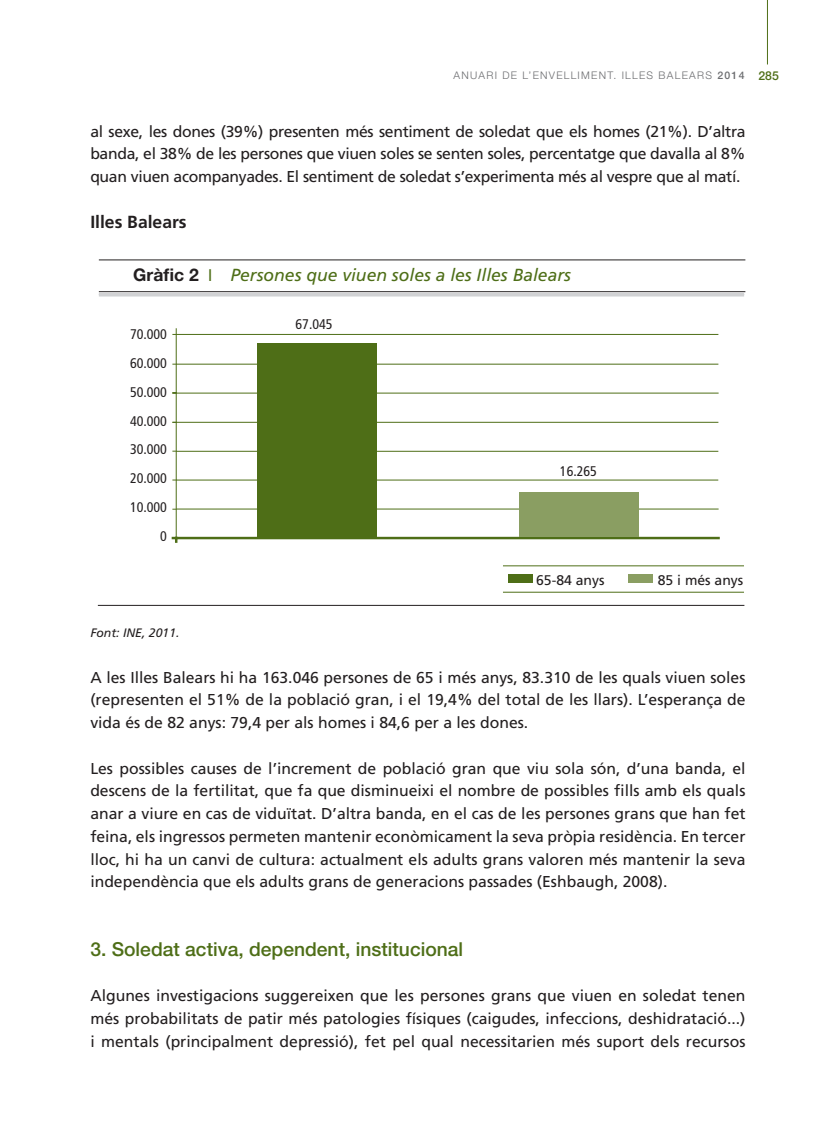
<style>
.page{position:relative;width:819px;height:1141px;background:#fff}
.page>*{position:absolute;margin:0;border:0;box-sizing:border-box;transform-origin:0 0}
.t1{font:500 19.25px "Helvetica Neue LT Std";color:#4e6e17}
.t2{font:italic 17.5px "Frutiger LT Std";color:#4e6e17}
.t3{font:700 17.5px "Frutiger LT Std";color:#231f20}
.t4{font:15.75px/22.8px "Frutiger LT Std";color:#231f20;text-align:justify}
.t5{font:condensed 14px/28.9px "Frutiger LT Std";color:#231f20;text-align:right}
.t6{font:14px "Frutiger LT Std";color:#231f20}
.t7{font:italic 12.25px "Frutiger LT Std";color:#231f20}
.t8{font:300 10.5px "Helvetica Neue LT Std";letter-spacing:.12em;color:#6c6d70}
.s1{font-weight:500}
.s2{font-weight:500;font-size:12.25px;color:#4e6e17}
.s3{font-family:"Helvetica Neue LT Std";font-weight:700;font-style:normal;color:#231f20}
.s4{font-family:"Myriad";font-style:normal}
</style>
<div class="page">
<hr style="left:767px;top:0;width:1px;height:64px;background:#4e6e17">
<hr style="left:177px;top:393px;width:541px;height:1px;background:#4e6e17">
<hr style="left:177px;top:509px;width:541px;height:1px;background:#4e6e17">
<hr style="left:176px;top:480px;width:542px;height:1px;background:#4e6e17">
<hr style="left:176px;top:451px;width:542px;height:1px;background:#4e6e17">
<hr style="left:176px;top:422px;width:542px;height:1px;background:#4e6e17">
<hr style="left:176px;top:329px;width:1px;height:209px;background:#4e6e17">
<svg style="left:173px;top:537px;width:4px;height:5px"></svg>
<hr style="left:176px;top:537px;width:542px;height:2px;background:#4e6e17">
<svg style="left:99px;top:293px;width:645px;height:4px;background:#d6d7d9"></svg>
<hr style="left:99px;top:260px;width:646px;height:1px;background:#231f20">
<hr style="left:99px;top:291px;width:646px;height:1px;background:#231f20">
<hr style="left:98px;top:605px;width:646px;height:1px;background:#231f20">
<div style="left:508px;top:574px;width:24px;height:9px;background:#4e6e17"></div>
<div style="left:627px;top:574px;width:25px;height:9px;background:#8a9e62"></div>
<hr style="left:503px;top:592px;width:241px;height:1px;background:#4e6e17">
<hr style="left:503px;top:565px;width:241px;height:1px;background:#4e6e17">
<hr style="left:176px;top:364px;width:542px;height:1px;background:#4e6e17">
<hr style="left:176px;top:334px;width:542px;height:1px;background:#4e6e17">
<div style="left:257px;top:343px;width:119px;height:194px;background:#4e6e17"></div>
<div style="left:519px;top:492px;width:119px;height:45px;background:#8a9e62"></div>
<p class="t8" style="left:453px;top:69px;width:327px">ANUARI DE L’ENVELLIMENT. ILLES BALEARS <span class="s1">2014</span> <span class="s2">285</span></p>
<p class="t4" style="left:90px;top:120px;width:656px">al sexe, les dones (39%) presenten més sentiment de soledat que els homes (21%). D’altra banda, el 38% de les persones que viuen soles se senten soles, percentatge que davalla al 8% quan viuen acompanyades. El sentiment de soledat s’experimenta més al vespre que al matí.</p>
<p class="t3" style="left:90px;top:211px;width:98px">Illes Balears</p>
<p class="t2" style="left:133px;top:265px;width:439px"><span class="s3">Gràfic 2</span> <span class="s4">I</span> Persones que viuen soles a les Illes Balears</p>
<p class="t5" style="left:130px;top:320px;width:38px">70.000<br>60.000<br>50.000<br>40.000<br>30.000<br>20.000<br>10.000<br>0</p>
<p class="t5" style="left:295px;top:310px;width:38px">67.045</p>
<p class="t5" style="left:560px;top:456px;width:38px">16.265</p>
<p class="t6" style="left:536px;top:572px;width:70px">65-84 anys</p>
<p class="t6" style="left:657px;top:572px;width:87px">85 i més anys</p>
<p class="t7" style="left:90px;top:626px;width:91px">Font: INE, 2011.</p>
<p class="t4" style="left:90px;top:666px;width:656px">A les Illes Balears hi ha 163.046 persones de 65 i més anys, 83.310 de les quals viuen soles (representen el 51% de la població gran, i el 19,4% del total de les llars). L’esperança de vida és de 82 anys: 79,4 per als homes i 84,6 per a les dones.</p>
<p class="t4" style="left:90px;top:757px;width:656px">Les possibles causes de l’increment de població gran que viu sola són, d’una banda, el descens de la fertilitat, que fa que disminueixi el nombre de possibles fills amb els quals anar a viure en cas de viduïtat. D’altra banda, en el cas de les persones grans que han fet feina, els ingressos permeten mantenir econòmicament la seva pròpia residència. En tercer lloc, hi ha un canvi de cultura: actualment els adults grans valoren més mantenir la seva independència que els adults grans de generacions passades (Eshbaugh, 2008).</p>
<p class="t1" style="left:90px;top:937px;width:374px">3. Soledat activa, dependent, institucional</p>
<p class="t4" style="left:90px;top:984px;width:656px">Algunes investigacions suggereixen que les persones grans que viuen en soledat tenen més probabilitats de patir més patologies físiques (caigudes, infeccions, deshidratació...) i mentals (principalment depressió), fet pel qual necessitarien més suport dels recursos</p>
</div>
